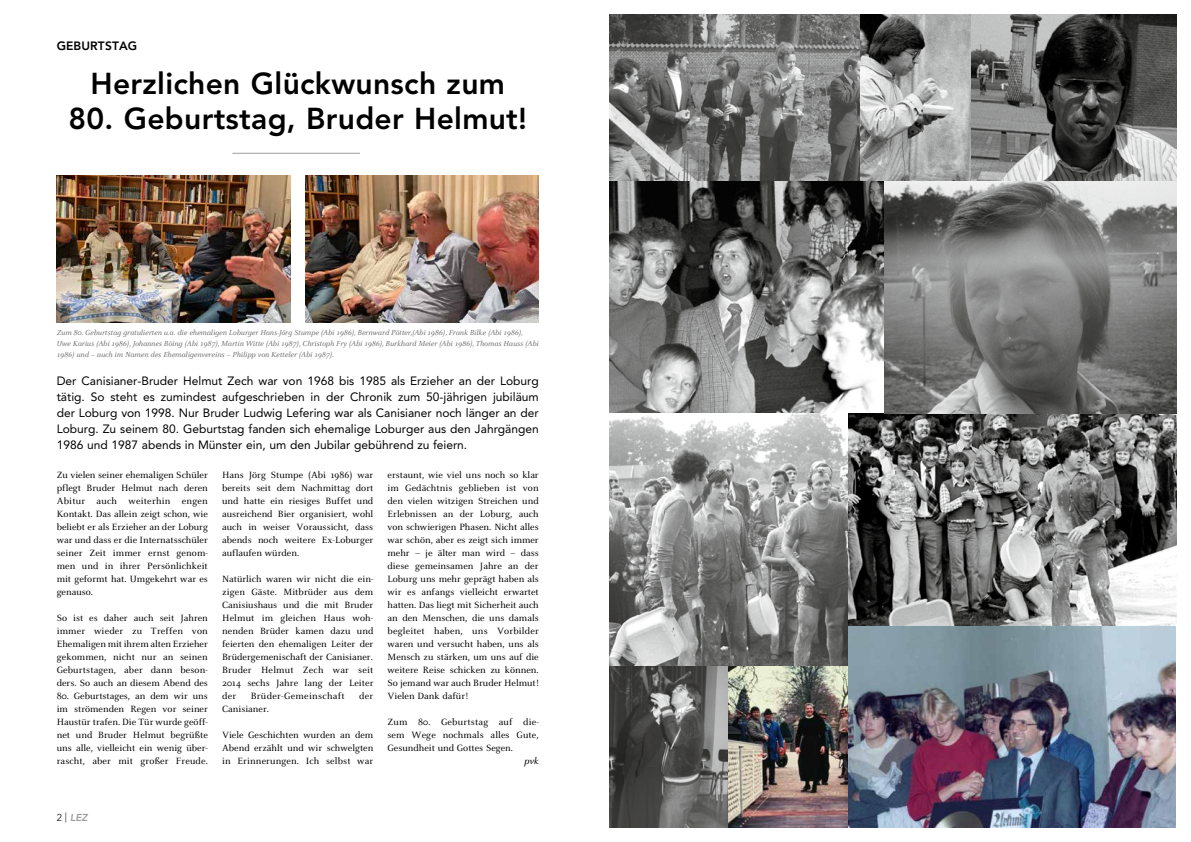
<style>
.page{position:relative;width:1191px;height:842px;background:#fff}
.page>*{position:absolute;margin:0;border:0;box-sizing:border-box;transform-origin:0 0}
.t1{font:800 30px "Avenir LT Std";letter-spacing:.01em;color:#000}
.t2{font:12px/16px "Avenir LT Std";color:#000;text-align:justify}
.t3{font:800 12px "Avenir LT Std";letter-spacing:.01em;color:#000}
.t4{font:10px/13px "Celeste OT";color:#000;text-align:justify}
.t5{font:10px "Celeste OT";letter-spacing:.03em;color:#000}
.t6{font:italic 800 10px "Avenir LT Std";color:#9c9d9d}
.t7{font:italic 10px "Celeste OT";color:#000}
.t8{font:italic 8px/11px "Celeste OT";color:#6f6f6e}
.s1{font-weight:300;font-style:normal;color:#000}
</style>
<div class="page">
<hr style="left:232px;top:153px;width:128px;height:1px;background:#000">
<img style="left:305px;top:176px;width:234px;height:147px">
<img style="left:57px;top:176px;width:233px;height:147px">
<img style="left:609px;top:14px;width:567px;height:814px">
<p class="t3" style="left:57px;top:39px;width:82px">GEBURTSTAG</p>
<h1 class="t1" style="left:90px;top:65px;width:416px">Herzlichen Glückwunsch zum</h1>
<h1 class="t1" style="left:68px;top:100px;width:460px">80. Geburtstag, Bruder Helmut!</h1>
<p class="t8" style="left:57px;top:327px;width:483px">Zum 80. Geburtstag gratulierten u.a. die ehemaligen Loburger Hans-Jörg Stumpe (Abi 1986), Bernward Pötter,(Abi 1986), Frank Bilke (Abi 1986),<br>Uwe Karius (Abi 1986), Johannes Böing (Abi 1987), Martin Witte (Abi 1987), Christoph Fry (Abi 1986), Burkhard Meier (Abi 1986), Thomas Hauss (Abi<br>1986) und – auch im Namen des Ehemaligenvereins – Philipp von Ketteler (Abi 1987).</p>
<p class="t2" style="left:57px;top:373px;width:483px">Der Canisianer-Bruder Helmut Zech war von 1968 bis 1985 als Erzieher an der Loburg tätig. So steht es zumindest aufgeschrieben in der Chronik zum 50-jährigen jubiläum der Loburg von 1998. Nur Bruder Ludwig Lefering war als Canisianer noch länger an der Loburg. Zu seinem 80. Geburtstag fanden sich ehemalige Loburger aus den Jahrgängen 1986 und 1987 abends in Münster ein, um den Jubilar gebührend zu feiern.</p>
<p class="t4" style="left:57px;top:468px;width:153px">Zu vielen seiner ehemaligen Schüler pflegt Bruder Helmut nach deren Abitur auch weiterhin engen Kontakt. Das allein zeigt schon, wie beliebt er als Erzieher an der Loburg war und dass er die Internatsschüler seiner Zeit immer ernst genom&shy;men und in ihrer Persönlichkeit mit geformt hat. Umgekehrt war es genauso.</p>
<p class="t4" style="left:57px;top:611px;width:153px">So ist es daher auch seit Jahren immer wieder zu Treffen von Ehemaligen mit ihrem alten Erzieher gekommen, nicht nur an seinen Geburtstagen, aber dann beson&shy;ders. So auch an diesem Abend des</p>
<p class="t4" style="left:57px;top:689px;width:153px">80. Geburtstages, an dem wir uns im strömenden Regen vor seiner Haustür trafen. Die Tür wurde geöff&shy;net und Bruder Helmut begrüßte uns alle, vielleicht ein wenig über&shy;rascht, aber mit großer Freude.</p>
<p class="t4" style="left:222px;top:468px;width:153px">Hans Jörg Stumpe (Abi 1986) war bereits seit dem Nachmittag dort und hatte ein riesiges Buffet und ausreichend Bier organisiert, wohl auch in weiser Voraussicht, dass abends noch weitere Ex-Loburger auflaufen würden.</p>
<p class="t4" style="left:222px;top:572px;width:153px">Natürlich waren wir nicht die ein&shy;zigen Gäste. Mitbrüder aus dem Canisiushaus und die mit Bruder Helmut im gleichen Haus woh&shy;nenden Brüder kamen dazu und feierten den ehemaligen Leiter der Brüdergemenischaft der Canisianer.<br>Bruder Helmut Zech war seit 2014 sechs Jahre lang der Leiter der</p>
<p class="t5" style="left:251px;top:690px;width:96px">Brüder-Gemeinschaft</p>
<p class="t4" style="left:359px;top:689px;width:16px">der</p>
<p class="t4" style="left:222px;top:702px;width:48px">Canisianer.</p>
<p class="t4" style="left:222px;top:728px;width:153px">Viele Geschichten wurden an dem Abend erzählt und wir schwelgten in Erinnerungen. Ich selbst war</p>
<p class="t4" style="left:387px;top:468px;width:153px">erstaunt, wie viel uns noch so klar im Gedächtnis geblieben ist von den vielen witzigen Streichen und Erlebnissen an der Loburg, auch von schwierigen Phasen. Nicht alles war schön, aber es zeigt sich immer mehr – je älter man wird – dass diese gemeinsamen Jahre an der Loburg uns mehr geprägt haben als wir es anfangs vielleicht erwartet hatten. Das liegt mit Sicherheit auch an den Menschen, die uns damals begleitet haben, uns Vorbilder waren und versucht haben, uns als Mensch zu stärken, um uns auf die weitere Reise schicken zu können.<br>So jemand war auch Bruder Helmut!<br>Vielen Dank dafür!</p>
<p class="t4" style="left:387px;top:715px;width:153px">Zum 80. Geburtstag auf die&shy;sem Wege nochmals alles Gute, Gesundheit und Gottes Segen.</p>
<p class="t7" style="left:524px;top:755px;width:16px">pvk</p>
<p class="t6" style="left:57px;top:812px;width:32px"><span class="s1">2 |</span> LEZ</p>
</div>
